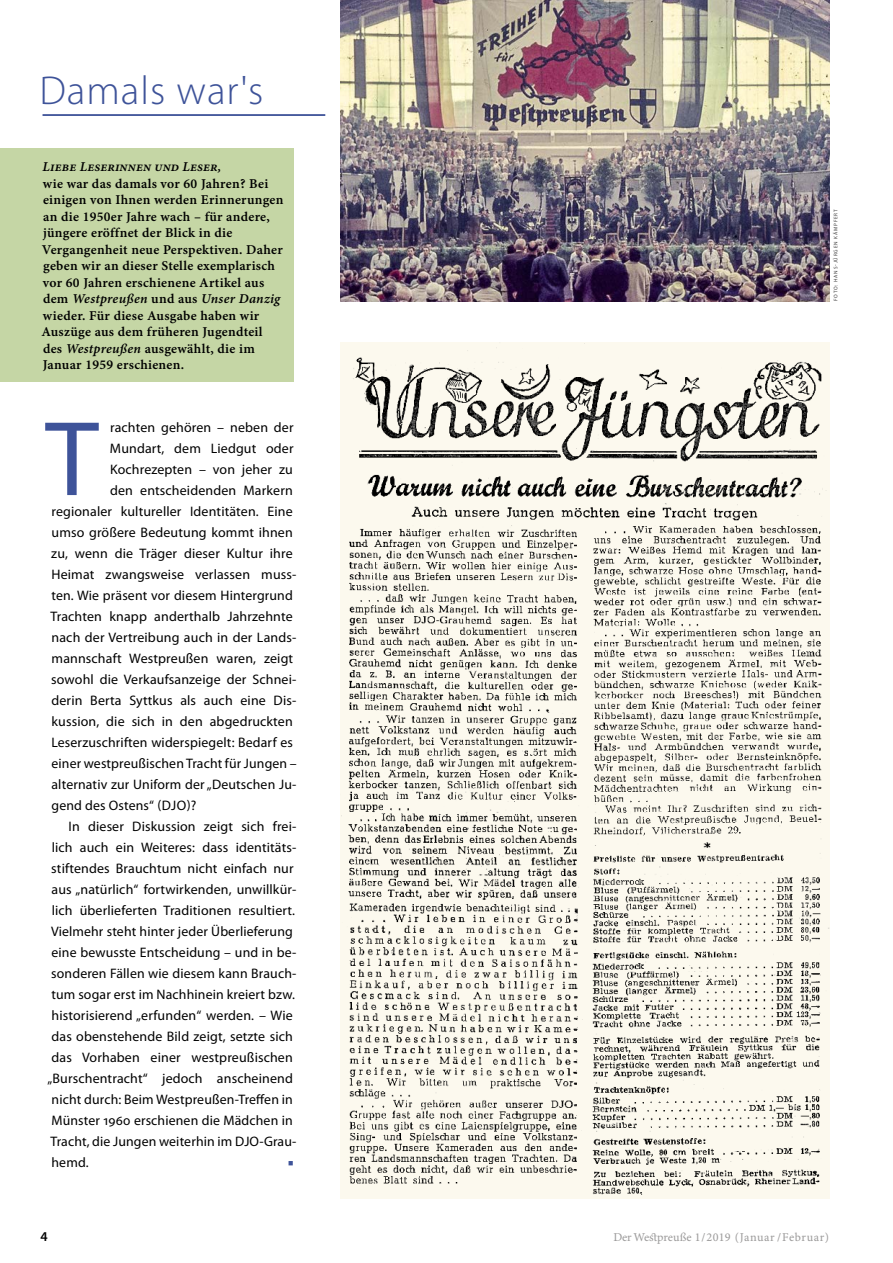
<style>
.page{position:relative;width:893px;height:1263px;background:#fff}
.page>*{position:absolute;margin:0;border:0;box-sizing:border-box;transform-origin:0 0}
.t1{font:107.25px "Myriad Pro";color:#3e5399}
.t2{font:300 40.5px "Myriad Pro";letter-spacing:.025em;color:#3e5399}
.t3{font:condensed 15px "Minion Pro";color:#3e5399}
.t4{font:13.8px "Myriad Pro";letter-spacing:.01em;color:#000}
.t5{font:13.5px/16.5px "Minion Pro Semibold Capt";letter-spacing:.02em;color:#000}
.t6{font:13.5px "Minion Pro Semibold It Capt";letter-spacing:.01em;color:#000}
.t7{font:600 13.5px "Myriad Pro";color:#000}
.t8{font:12px "Minion Pro Capt";letter-spacing:.025em;color:#9c9b9b}
.t9{font:5.25px "Myriad Pro";letter-spacing:.16em;color:#3f3e3e}
.s1{font-family:"Minion Pro Semibold Capt"}
.s2{font-family:"Minion Pro Semibold It Capt"}
</style>
<div class="page">
<hr style="left:43px;top:114px;width:282px;height:2px;background:#3e5399">
<div style="left:0;top:148px;width:293px;height:234px;background:#c5d6a5"></div>
<img style="left:340px;top:0;width:489px;height:301px">
<img style="left:340px;top:342px;width:489px;height:857px">
<h2 class="t2" style="left:39px;top:66px;width:225px">Damals war's</h2>
<p class="t6" style="left:43px;top:157px;width:180px">Liebe Leserinnen und Leser,</p>
<p class="t5" style="left:42px;top:175px;width:243px">wie war das damals vor 60 Jahren? Bei einigen von Ihnen werden Erinnerungen an die 1950er Jahre wach – für andere, jüngere eröffnet der Blick in die Vergangenheit neue Perspektiven. Daher geben wir an dieser Stelle exemplarisch vor 60 Jahren erschienene Artikel aus</p>
<p class="t6" style="left:43px;top:289px;width:239px"><span class="s1">dem</span> Westpreußen <span class="s1">und aus</span> Unser Danzig</p>
<p class="t5" style="left:41px;top:307px;width:223px">wieder. Für diese Ausgabe haben wir Auszüge aus dem früheren Jugendteil des <span class="s2">Westpreußen</span> ausgewählt, die im Januar 1959 erschienen.</p>
<h1 class="t1" style="left:45px;top:393px;width:55px">T</h1>
<p class="t4" style="left:110px;top:419px;width:185px">rachten gehören – neben der</p>
<p class="t4" style="left:110px;top:440px;width:185px">Mundart, dem Liedgut oder</p>
<p class="t4" style="left:110px;top:461px;width:184px">Kochrezepten – von jeher zu</p>
<p class="t4" style="left:110px;top:482px;width:184px">den entscheidenden Markern</p>
<p class="t4" style="left:52px;top:503px;width:243px">regionaler kultureller Identitäten. Eine</p>
<p class="t4" style="left:52px;top:524px;width:243px">umso größere Bedeutung kommt ihnen</p>
<p class="t4" style="left:51px;top:545px;width:243px">zu, wenn die Träger dieser Kultur ihre</p>
<p class="t4" style="left:51px;top:566px;width:246px">Heimat zwangsweise verlassen muss-</p>
<p class="t4" style="left:51px;top:587px;width:243px">ten. Wie präsent vor diesem Hintergrund</p>
<p class="t4" style="left:50px;top:608px;width:244px">Trachten knapp anderthalb Jahrzehnte</p>
<p class="t4" style="left:52px;top:629px;width:246px">nach der Vertreibung auch in der Lands-</p>
<p class="t4" style="left:52px;top:650px;width:243px">mannschaft Westpreußen waren, zeigt</p>
<p class="t4" style="left:51px;top:671px;width:247px">sowohl die Verkaufsanzeige der Schnei-</p>
<p class="t4" style="left:52px;top:692px;width:246px">derin Berta Syttkus als auch eine Dis-</p>
<p class="t4" style="left:52px;top:713px;width:243px">kussion, die sich in den abgedruckten</p>
<p class="t4" style="left:51px;top:734px;width:243px">Leserzuschriften widerspiegelt: Bedarf es</p>
<p class="t4" style="left:51px;top:755px;width:247px">einer westpreußischen Tracht für Jungen –</p>
<p class="t4" style="left:52px;top:776px;width:246px">alternativ zur Uniform der „Deutschen Ju-</p>
<p class="t4" style="left:51px;top:797px;width:147px">gend des Ostens“ (DJO)?</p>
<p class="t4" style="left:68px;top:818px;width:229px">In dieser Diskussion zeigt sich frei-</p>
<p class="t4" style="left:52px;top:839px;width:246px">lich auch ein Weiteres: dass identitäts-</p>
<p class="t4" style="left:51px;top:860px;width:244px">stiftendes Brauchtum nicht einfach nur</p>
<p class="t4" style="left:52px;top:881px;width:246px">aus „natürlich“ fortwirkenden, unwillkür-</p>
<p class="t4" style="left:52px;top:902px;width:245px">lich überlieferten Traditionen resultiert.</p>
<p class="t4" style="left:51px;top:923px;width:243px">Vielmehr steht hinter jeder Überlieferung</p>
<p class="t4" style="left:51px;top:944px;width:246px">eine bewusste Entscheidung – und in be-</p>
<p class="t4" style="left:51px;top:965px;width:247px">sonderen Fällen wie diesem kann Brauch-</p>
<p class="t4" style="left:51px;top:986px;width:245px">tum sogar erst im Nachhinein kreiert bzw.</p>
<p class="t4" style="left:52px;top:1007px;width:243px">historisierend „erfunden“ werden. – Wie</p>
<p class="t4" style="left:51px;top:1028px;width:243px">das obenstehende Bild zeigt, setzte sich</p>
<p class="t4" style="left:51px;top:1049px;width:243px">das Vorhaben einer westpreußischen</p>
<p class="t4" style="left:47px;top:1070px;width:247px">„Burschentracht“ jedoch anscheinend</p>
<p class="t4" style="left:52px;top:1091px;width:243px">nicht durch: Beim Westpreußen-Treffen in</p>
<p class="t4" style="left:51px;top:1112px;width:243px">Münster 1960 erschienen die Mädchen in</p>
<p class="t4" style="left:50px;top:1133px;width:247px">Tracht, die Jungen weiterhin im DJO-Grau-</p>
<p class="t4" style="left:52px;top:1154px;width:39px">hemd.</p>
<p class="t3" style="left:288px;top:1152px;width:8px">■</p>
<p class="t9" style="left:832px;top:301px;width:93px;rotate:-90deg">FOTO: HANS-JÜRGEN KÄMPFERT</p>
<p class="t7" style="left:40px;top:1227px;width:9px">4</p>
<p class="t8" style="left:613px;top:1228px;width:217px">Der Westpreuße 1/2019 (Januar /Februar)</p>
</div>
